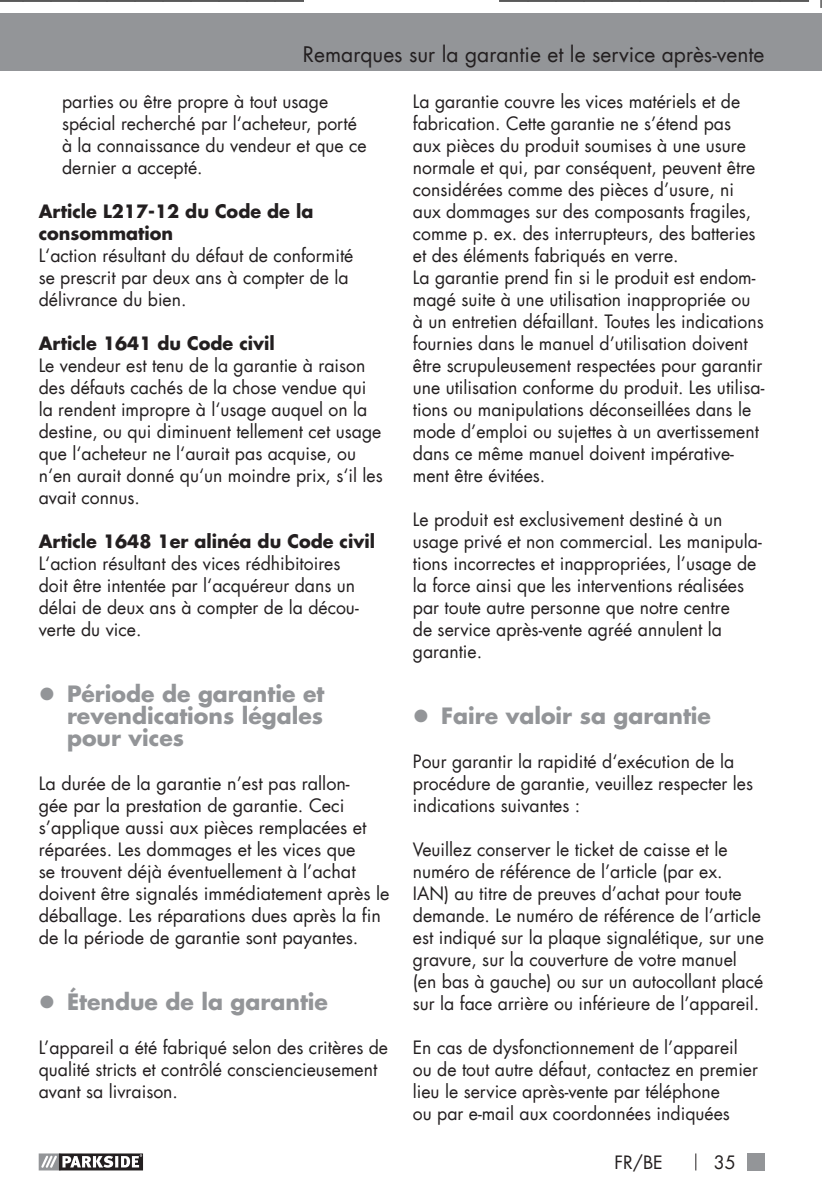
<style>
.page{position:relative;width:822px;height:1191px;background:#fff}
.page>*{position:absolute;margin:0;border:0;box-sizing:border-box;transform-origin:0 0}
.t1{font:700 22px/22px "Futura LT";color:#939598;text-align:justify}
.t2{font:21px "Futura LT";color:#231f20}
.t3{font:18px/22px "Futura LT";color:#231f20}
.t4{font:700 18px/22px "Futura LT";color:#231f20}
</style>
<div class="page">
<div style="left:0;top:14px;width:821px;height:57px;background:#939598"></div>
<div style="left:747px;top:1153px;width:17px;height:17px;background:#939598"></div>
<svg style="left:695px;top:1153px;width:1px;height:17px"></svg>
<svg style="left:39px;top:1153px;width:104px;height:17px"></svg>
<svg style="left:820px;top:0;width:2px;height:15px"></svg>
<svg style="left:0;top:0;width:304px;height:14px"></svg>
<svg style="left:499px;top:0;width:310px;height:2px"></svg>
<p class="t2" style="left:303px;top:41px;width:463px">Remarques sur la garantie et le service après-vente</p>
<p class="t3" style="left:62px;top:91px;width:306px">parties ou être propre à tout usage spécial recherché par l‘acheteur, porté à la connaissance du vendeur et que ce dernier a accepté.</p>
<p class="t4" style="left:39px;top:200px;width:276px">Article L217-12 du Code de la consommation</p>
<p class="t3" style="left:39px;top:245px;width:316px">L‘action résultant du défaut de conformité se prescrit par deux ans à compter de la délivrance du bien.</p>
<p class="t4" style="left:39px;top:332px;width:238px">Article 1641 du Code civil</p>
<p class="t3" style="left:39px;top:354px;width:346px">Le vendeur est tenu de la garantie à raison des défauts cachés de la chose vendue qui la rendent impropre à l‘usage auquel on la destine, ou qui diminuent tellement cet usage que l‘acheteur ne l‘aurait pas acquise, ou n‘en aurait donné qu‘un moindre prix, s‘il les avait connus.</p>
<p class="t4" style="left:39px;top:530px;width:338px">Article 1648 1er alinéa du Code civil</p>
<p class="t3" style="left:39px;top:552px;width:321px">L‘action résultant des vices rédhibitoires doit être intentée par l‘acquéreur dans un délai de deux ans à compter de la décou&shy;verte du vice.</p>
<p class="t1" style="left:67px;top:682px;width:259px">Période de garantie et revendications légales pour vices</p>
<p class="t3" style="left:39px;top:773px;width:352px">La durée de la garantie n’est pas rallon-<br>gée par la prestation de garantie. Ceci s’applique aussi aux pièces remplacées et réparées. Les dommages et les vices que<br>se trouvent déjà éventuellement à l’achat doivent être signalés immédiatement après le déballage. Les réparations dues après la fin de la période de garantie sont payantes.</p>
<p class="t1" style="left:67px;top:990px;width:263px">Étendue de la garantie</p>
<p class="t3" style="left:39px;top:1037px;width:351px">L’appareil a été fabriqué selon des critères de qualité stricts et contrôlé consciencieusement avant sa livraison.</p>
<p class="t3" style="left:413px;top:91px;width:353px">La garantie couvre les vices matériels et de fabrication. Cette garantie ne s’étend pas<br>aux pièces du produit soumises à une usure normale et qui, par conséquent, peuvent être considérées comme des pièces d’usure, ni aux dommages sur des composants fragiles, comme p. ex. des interrupteurs, des batteries et des éléments fabriqués en verre.<br>La garantie prend fin si le produit est endom&shy;magé suite à une utilisation inappropriée ou à un entretien défaillant. Toutes les indications fournies dans le manuel d’utilisation doivent être scrupuleusement respectées pour garantir une utilisation conforme du produit. Les utilisa&shy;tions ou manipulations déconseillées dans le mode d’emploi ou sujettes à un avertissement dans ce même manuel doivent impérative&shy;ment être évitées.</p>
<p class="t3" style="left:413px;top:509px;width:350px">Le produit est exclusivement destiné à un usage privé et non commercial. Les manipula&shy;tions incorrectes et inappropriées, l’usage de la force ainsi que les interventions réalisées par toute autre personne que notre centre<br>de service après-vente agréé annulent la garantie.</p>
<p class="t1" style="left:441px;top:704px;width:271px">Faire valoir sa garantie</p>
<p class="t3" style="left:413px;top:751px;width:342px">Pour garantir la rapidité d‘exécution de la procédure de garantie, veuillez respecter les indications suivantes :</p>
<p class="t3" style="left:413px;top:839px;width:353px">Veuillez conserver le ticket de caisse et le numéro de référence de l’article (par ex.<br>IAN) au titre de preuves d’achat pour toute demande. Le numéro de référence de l’article est indiqué sur la plaque signalétique, sur une gravure, sur la couverture de votre manuel (en bas à gauche) ou sur un autocollant placé sur la face arrière ou inférieure de l’appareil.</p>
<p class="t3" style="left:413px;top:1036px;width:347px">En cas de dysfonctionnement de l’appareil ou de tout autre défaut, contactez en premier lieu le service après-vente par téléphone<br>ou par e-mail aux coordonnées indiquées</p>
<p class="t3" style="left:614px;top:1152px;width:50px">FR/BE</p>
<p class="t3" style="left:714px;top:1152px;width:24px">35</p>
</div>
